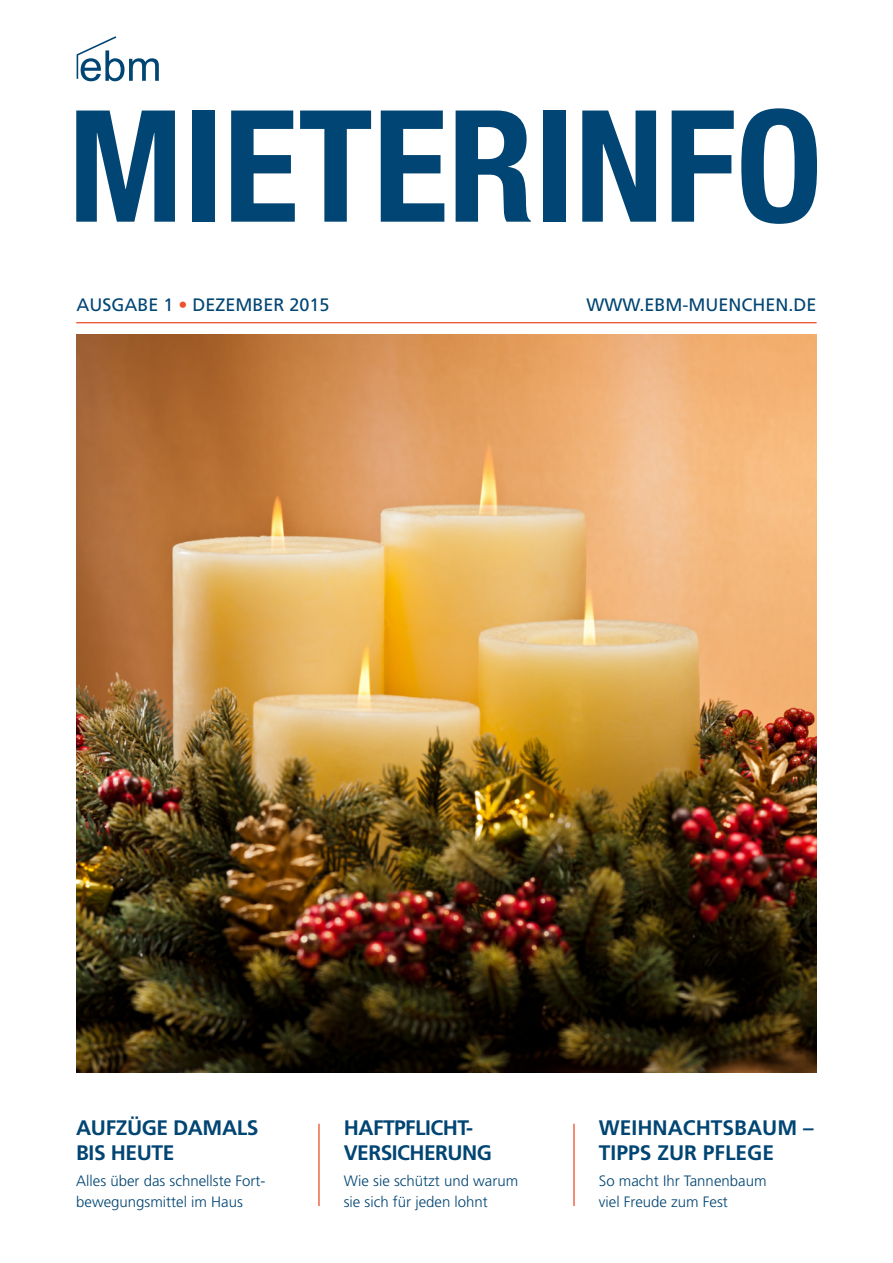
<style>
.page{position:relative;width:893px;height:1263px;background:#fff}
.page>*{position:absolute;margin:0;border:0;box-sizing:border-box;transform-origin:0 0}
.t1{font:700 condensed 155.7px "Helvetica Neue LT Std";color:#004573}
.t2{font:700 21px/25.2px "Frutiger";letter-spacing:-.02em;color:#004573}
.t3{font:700 21px/25.2px "Frutiger";color:#004573}
.t4{font:18px "Frutiger";color:#004573}
.t5{font:300 15px/21px "Frutiger";color:#004573}
.s1{color:#ea532e}
</style>
<div class="page">
<hr style="left:76px;top:322px;width:741px;height:1px;background:#ea532e">
<svg style="left:77px;top:36px;width:82px;height:45px"></svg>
<img style="left:76px;top:335px;width:741px;height:738px">
<hr style="left:318px;top:1124px;width:2px;height:82px;background:#ea532e">
<hr style="left:573px;top:1124px;width:2px;height:82px;background:#ea532e">
<h1 class="t1" style="left:68px;top:72px;width:756px">MIETERINFO</h1>
<p class="t4" style="left:77px;top:295px;width:255px">AUSGABE 1 <span class="s1">•</span> DEZEMBER 2015</p>
<p class="t4" style="left:586px;top:295px;width:232px">WWW.EBM-MUENCHEN.DE</p>
<h2 class="t2" style="left:76px;top:1115px;width:184px">AUFZÜGE DAMALS<br>BIS HEUTE</h2>
<p class="t5" style="left:76px;top:1170px;width:191px">Alles über das schnellste Fort&shy;bewegungsmittel im Haus</p>
<h2 class="t2" style="left:344px;top:1115px;width:150px">HAFTPFLICHT-<br>VERSICHERUNG</h2>
<p class="t5" style="left:344px;top:1170px;width:176px">Wie sie schützt und warum sie sich für jeden lohnt</p>
<h2 class="t3" style="left:599px;top:1115px;width:216px">WEIHNACHTSBAUM –<br>TIPPS ZUR PFLEGE</h2>
<p class="t5" style="left:599px;top:1170px;width:169px">So macht Ihr Tannenbaum viel Freude zum Fest</p>
</div>
